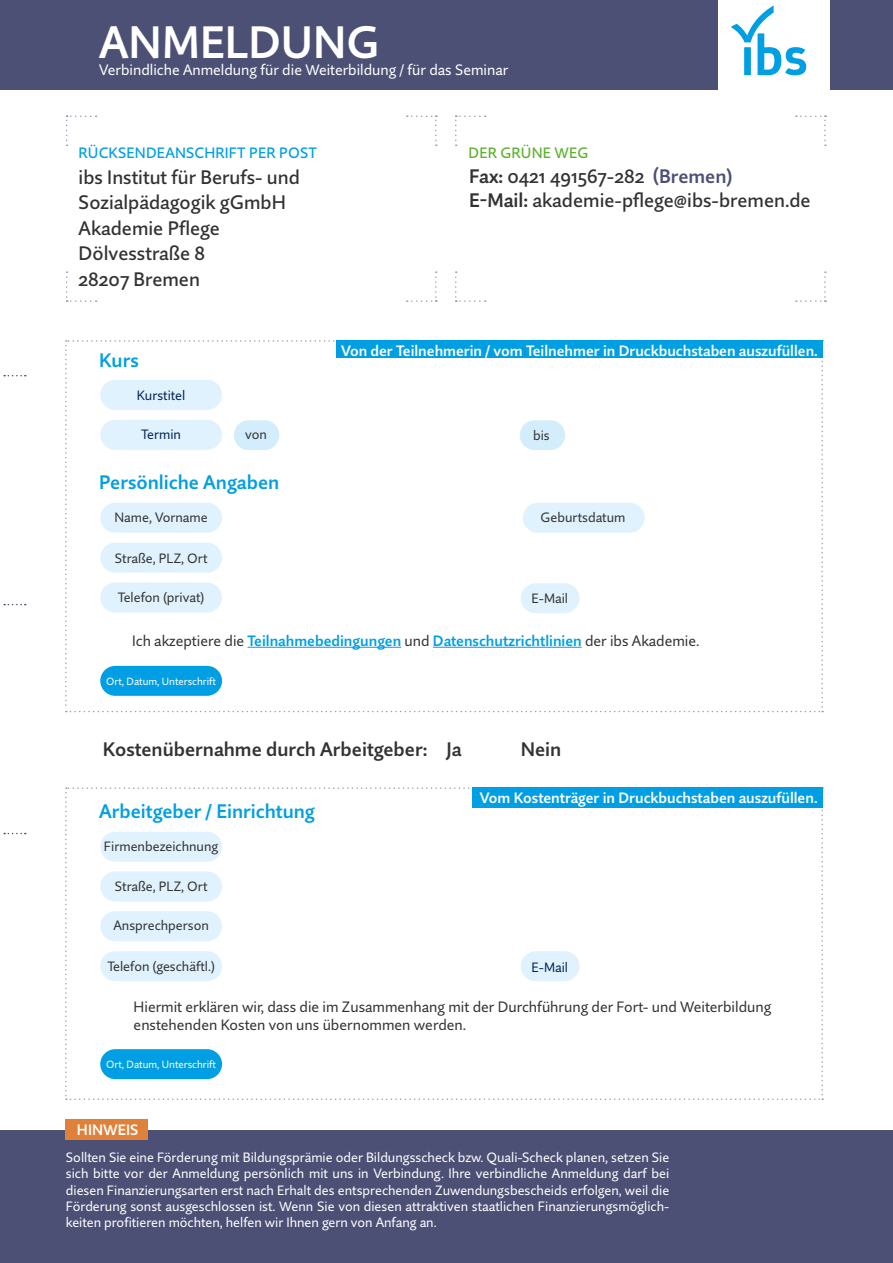
<style>
.page{position:relative;width:893px;height:1263px;background:#fff}
.page>*{position:absolute;margin:0;border:0;box-sizing:border-box;transform-origin:0 0}
.t1{font:600 45.15px "Quire Sans Pro";color:#fff}
.t2{font:500 19.5px/25.5px "Quire Sans Pro";color:#333232}
.t3{font:600 19.5px "Quire Sans Pro";color:#009fe3}
.t4{font:600 19.5px "Quire Sans Pro";color:#333}
.t5{font:15px/18px "Quire Sans Pro";color:#333}
.t6{font:600 15px "Quire Sans Pro";color:#fff}
.t7{font:600 15px "Quire Sans Pro";color:#009fe3}
.t8{font:15px "Quire Sans Pro";color:#fff}
.t9{font:500 15px "Quire Sans Pro";letter-spacing:.01em;color:#009fe3}
.t10{font:500 15px "Quire Sans Pro";letter-spacing:.01em;color:#5eb130}
.t11{font:13.5px/16.2px "Quire Sans Pro";color:#fff;text-align:justify}
.t12{font:13.5px "Quire Sans Pro";color:#333}
.t13{font:13.5px "Quire Sans Pro";color:#052558}
.t14{font:13.5px "Quire Sans Pro";color:#333232}
.t15{font:10.5px "Quire Sans Pro";color:#fff}
.s1{font-weight:600}
.s2{font-weight:600;color:#4c5075}
.s3{font-weight:400;color:#333}
</style>
<div class="page">
<svg style="left:65px;top:340px;width:758px;height:372px"></svg>
<div style="left:0;top:1130px;width:893px;height:133px;background:#4c5075"></div>
<svg style="left:65px;top:787px;width:758px;height:313px"></svg>
<hr style="left:248px;top:647px;width:153px;height:1px;background:#009fe3">
<hr style="left:433px;top:647px;width:149px;height:1px;background:#009fe3">
<svg style="left:66px;top:271px;width:31px;height:31px"></svg>
<svg style="left:455px;top:271px;width:31px;height:31px"></svg>
<svg style="left:407px;top:271px;width:30px;height:31px"></svg>
<svg style="left:796px;top:271px;width:30px;height:31px"></svg>
<svg style="left:66px;top:116px;width:31px;height:30px"></svg>
<svg style="left:455px;top:116px;width:31px;height:30px"></svg>
<svg style="left:407px;top:116px;width:30px;height:30px"></svg>
<svg style="left:796px;top:116px;width:30px;height:30px"></svg>
<div style="left:0;top:0;width:893px;height:89px;background:#4c5075"></div>
<div style="left:718px;top:0;width:111px;height:105px;background:#fff"></div>
<svg style="left:731px;top:5px;width:75px;height:70px"></svg>
<div style="left:337px;top:340px;width:486px;height:18px;background:#009fe3"></div>
<div style="left:473px;top:787px;width:350px;height:20px;background:#009fe3"></div>
<div style="left:65px;top:1119px;width:83px;height:20px;background:#df8139"></div>
<svg style="left:4px;top:375px;width:22px;height:1px"></svg>
<svg style="left:4px;top:604px;width:22px;height:1px"></svg>
<svg style="left:4px;top:833px;width:22px;height:1px"></svg>
<div style="left:100px;top:380px;width:122px;height:30px;background:#dff2fd;border-radius:15px"></div>
<div style="left:100px;top:420px;width:122px;height:30px;background:#dff2fd;border-radius:15px"></div>
<div style="left:234px;top:420px;width:45px;height:30px;background:#d4edfc;border-radius:15px"></div>
<div style="left:520px;top:420px;width:45px;height:30px;background:#d4edfc;border-radius:15px"></div>
<div style="left:100px;top:503px;width:122px;height:30px;background:#dff2fd;border-radius:15px"></div>
<div style="left:100px;top:543px;width:122px;height:30px;background:#dff2fd;border-radius:15px"></div>
<div style="left:100px;top:583px;width:122px;height:29px;background:#dff2fd;border-radius:15px"></div>
<div style="left:523px;top:503px;width:122px;height:30px;background:#dff2fd;border-radius:15px"></div>
<div style="left:521px;top:583px;width:59px;height:30px;background:#dff2fd;border-radius:15px"></div>
<div style="left:100px;top:666px;width:122px;height:30px;background:#009fe3;border-radius:15px"></div>
<div style="left:100px;top:832px;width:122px;height:30px;background:#dff2fd;border-radius:15px"></div>
<div style="left:100px;top:871px;width:122px;height:30px;background:#dff2fd;border-radius:15px"></div>
<div style="left:100px;top:911px;width:122px;height:30px;background:#dff2fd;border-radius:15px"></div>
<div style="left:100px;top:951px;width:122px;height:30px;background:#dff2fd;border-radius:15px"></div>
<div style="left:100px;top:1049px;width:122px;height:30px;background:#009fe3;border-radius:15px"></div>
<div style="left:521px;top:951px;width:59px;height:30px;background:#dff2fd;border-radius:15px"></div>
<h1 class="t1" style="left:99px;top:14px;width:282px">ANMELDUNG</h1>
<p class="t8" style="left:99px;top:61px;width:411px">Verbindliche Anmeldung für die Weiterbildung / für das Seminar</p>
<p class="t9" style="left:79px;top:143px;width:240px">RÜCKSENDEANSCHRIFT PER POST</p>
<h2 class="t2" style="left:79px;top:164px;width:223px">ibs Institut für Berufs- und<br>Sozialpädagogik gGmbH<br>Akademie Pflege<br>Dölvesstraße 8<br>28207 Bremen</h2>
<h2 class="t3" style="left:99px;top:348px;width:41px">Kurs</h2>
<p class="t10" style="left:468px;top:143px;width:122px">DER GRÜNE WEG</p>
<h2 class="t2" style="left:469px;top:164px;width:343px;line-height:23.4px"><span class="s1">Fax:</span> 0421 491567-282 <span class="s2">(Bremen)<br></span><span class="s1">E-Mail:</span> akademie-pflege@ibs-bremen.de</h2>
<p class="t6" style="left:341px;top:341px;width:478px">Von der Teilnehmerin / vom Teilnehmer in Druckbuchstaben auszufüllen.</p>
<p class="t13" style="left:137px;top:386px;width:50px">Kurstitel</p>
<p class="t13" style="left:141px;top:426px;width:41px">Termin</p>
<p class="t14" style="left:245px;top:426px;width:23px">von</p>
<p class="t14" style="left:533px;top:427px;width:18px">bis</p>
<h2 class="t3" style="left:99px;top:470px;width:182px">Persönliche Angaben</h2>
<p class="t12" style="left:114px;top:509px;width:95px">Name, Vorname</p>
<p class="t12" style="left:115px;top:549px;width:94px">Straße, PLZ, Ort</p>
<p class="t12" style="left:118px;top:589px;width:88px">Telefon (privat)</p>
<p class="t12" style="left:541px;top:509px;width:86px">Geburtsdatum</p>
<p class="t12" style="left:532px;top:590px;width:38px">E-Mail</p>
<p class="t7" style="left:132px;top:631px;width:569px"><span class="s3">Ich akzeptiere die</span> Teilnahmebedingungen <span class="s3">und</span> Datenschutzrichtlinien <span class="s3">der ibs Akademie.</span></p>
<p class="t15" style="left:106px;top:675px;width:111px">Ort, Datum, Unterschrift</p>
<h2 class="t4" style="left:103px;top:737px;width:360px">Kostenübernahme durch Arbeitgeber: Ja</h2>
<h2 class="t4" style="left:521px;top:737px;width:42px">Nein</h2>
<h2 class="t3" style="left:99px;top:799px;width:217px">Arbeitgeber / Einrichtung</h2>
<p class="t12" style="left:104px;top:838px;width:116px">Firmenbezeichnung</p>
<p class="t12" style="left:115px;top:877px;width:94px">Straße, PLZ, Ort</p>
<p class="t12" style="left:113px;top:917px;width:97px">Ansprechperson</p>
<p class="t12" style="left:107px;top:958px;width:109px">Telefon (geschäftl.)</p>
<p class="t6" style="left:480px;top:788px;width:339px">Vom Kostenträger in Druckbuchstaben auszufüllen.</p>
<p class="t13" style="left:532px;top:958px;width:38px">E-Mail</p>
<p class="t5" style="left:134px;top:998px;width:639px">Hiermit erklären wir, dass die im Zusammenhang mit der Durchführung der Fort- und Weiterbildung enstehenden Kosten von uns übernommen werden.</p>
<p class="t15" style="left:106px;top:1058px;width:111px">Ort, Datum, Unterschrift</p>
<p class="t6" style="left:77px;top:1120px;width:63px">HINWEIS</p>
<p class="t11" style="left:66px;top:1149px;width:605px">Sollten Sie eine Förderung mit Bildungsprämie oder Bildungsscheck bzw. Quali-Scheck planen, setzen Sie sich bitte vor der Anmeldung persönlich mit uns in Verbindung. Ihre verbindliche Anmeldung darf bei diesen Finanzierungsarten erst nach Erhalt des entsprechenden Zuwendungsbescheids erfolgen, weil die Förderung sonst ausgeschlossen ist. Wenn Sie von diesen attraktiven staatlichen Finanzierungsmöglich&shy;keiten profitieren möchten, helfen wir Ihnen gern von Anfang an.</p>
</div>
